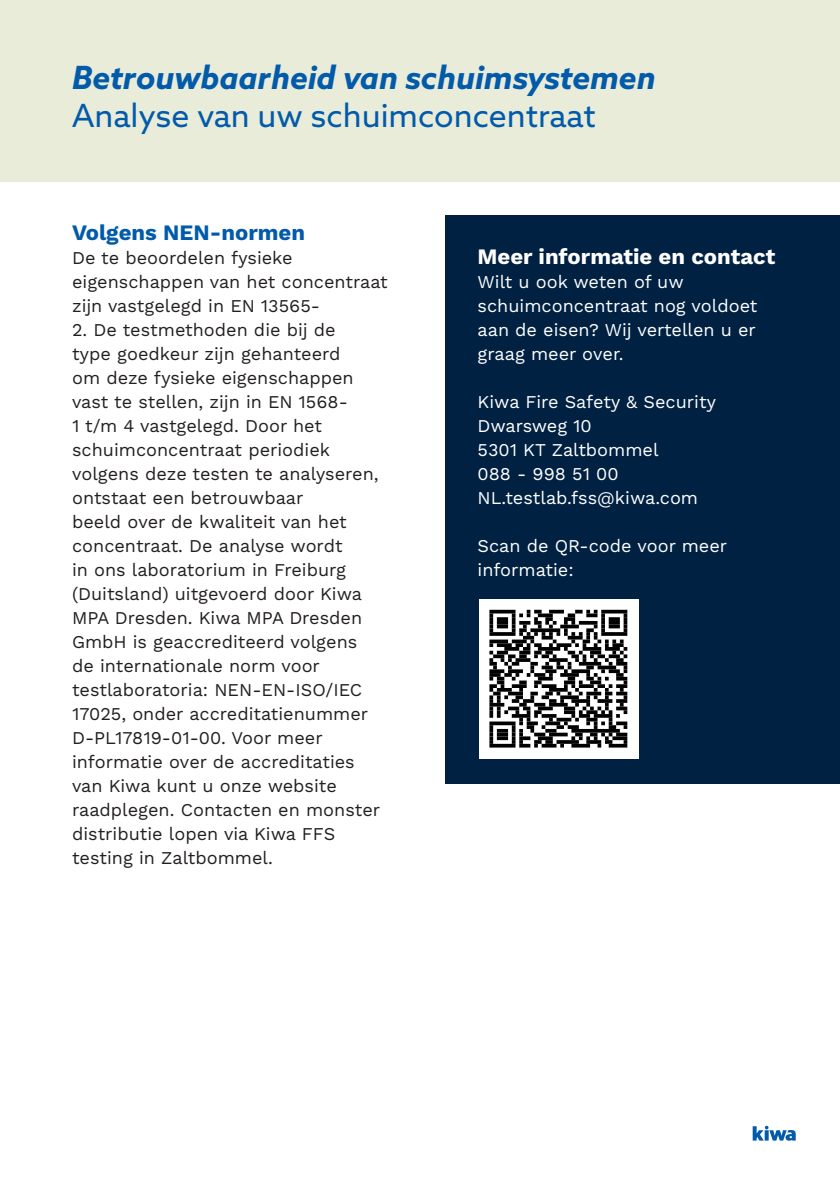
<style>
.page{position:relative;width:840px;height:1191px;background:#fff}
.page>*{position:absolute;margin:0;border:0;box-sizing:border-box;transform-origin:0 0}
.Heading_-_50_45pt_-_Kiwa_Blue{font:italic 700 32px "Azo Sans";color:#015aaa}
.Heading_-_50_45pt_-_Kiwa_Blue-2{font:32px "Azo Sans";color:#015aaa}
.Basistekst_-_9_12pt{font:700 22px "Work Sans";color:#fff}
.Basistekst_-_9_12pt-2{font:700 22px "Work Sans";color:#015aaa}
.Basistekst_-_9_12pt-3{font:18px/24px "Work Sans";color:#231f20}
.Basistekst_-_9_12pt-4{font:18px/24px "Work Sans";color:#fff}
</style>
<div class="page">
<div style="left:0;top:0;width:839px;height:181px;background:#eaecda"></div>
<div style="left:445px;top:215px;width:394px;height:569px;background:#002142"></div>
<div style="left:479px;top:599px;width:158px;height:159px;background:#fff"></div>
<svg style="left:489px;top:610px;width:138px;height:137px"></svg>
<hr style="left:608px;top:744px;width:19px;height:3px;background:#000">
<svg style="left:752px;top:1125px;width:43px;height:15px"></svg>
<p class="Heading_-_50_45pt_-_Kiwa_Blue" style="left:72px;top:57px;width:584px">Betrouwbaarheid van schuimsystemen</p>
<p class="Heading_-_50_45pt_-_Kiwa_Blue-2" style="left:72px;top:95px;width:525px">Analyse van uw schuimconcentraat</p>
<p class="Basistekst_-_9_12pt-2" style="left:72px;top:220px;width:234px">Volgens NEN-normen</p>
<p class="Basistekst_-_9_12pt-3" style="left:72px;top:247px;width:317px">De te beoordelen fysieke eigenschappen van het concentraat zijn vastgelegd in EN 13565-</p>
<p class="Basistekst_-_9_12pt-3" style="left:72px;top:319px;width:309px">2. De testmethoden die bij de<br>type goedkeur zijn gehanteerd<br>om deze fysieke eigenschappen vast te stellen, zijn in EN 1568-<br>1 t/m 4 vastgelegd. Door het schuimconcentraat periodiek volgens deze testen te analyseren, ontstaat een betrouwbaar<br>beeld over de kwaliteit van het concentraat. De analyse wordt<br>in ons laboratorium in Freiburg (Duitsland) uitgevoerd door Kiwa<br>MPA Dresden. Kiwa MPA Dresden<br>GmbH is geaccrediteerd volgens de internationale norm voor testlaboratoria: NEN-EN-ISO/IEC<br>17025, onder accreditatienummer<br>D-PL17819-01-00. Voor meer informatie over de accreditaties van Kiwa kunt u onze website raadplegen. Contacten en monster distributie lopen via Kiwa FFS testing in Zaltbommel.</p>
<p class="Basistekst_-_9_12pt" style="left:477px;top:244px;width:299px">Meer informatie en contact</p>
<p class="Basistekst_-_9_12pt-4" style="left:477px;top:271px;width:281px">Wilt u ook weten of uw schuimconcentraat nog voldoet aan de eisen? Wij vertellen u er graag meer over.</p>
<p class="Basistekst_-_9_12pt-4" style="left:477px;top:391px;width:240px">Kiwa Fire Safety &amp; Security</p>
<p class="Basistekst_-_9_12pt-4" style="left:477px;top:415px;width:115px">Dwarsweg 10</p>
<p class="Basistekst_-_9_12pt-4" style="left:477px;top:439px;width:182px">5301 KT Zaltbommel</p>
<p class="Basistekst_-_9_12pt-4" style="left:477px;top:463px;width:142px">088 - 998 51 00</p>
<p class="Basistekst_-_9_12pt-4" style="left:477px;top:487px;width:222px">NL.testlab.fss@kiwa.com</p>
<p class="Basistekst_-_9_12pt-4" style="left:477px;top:535px;width:251px">Scan de QR-code voor meer informatie:</p>
</div>
